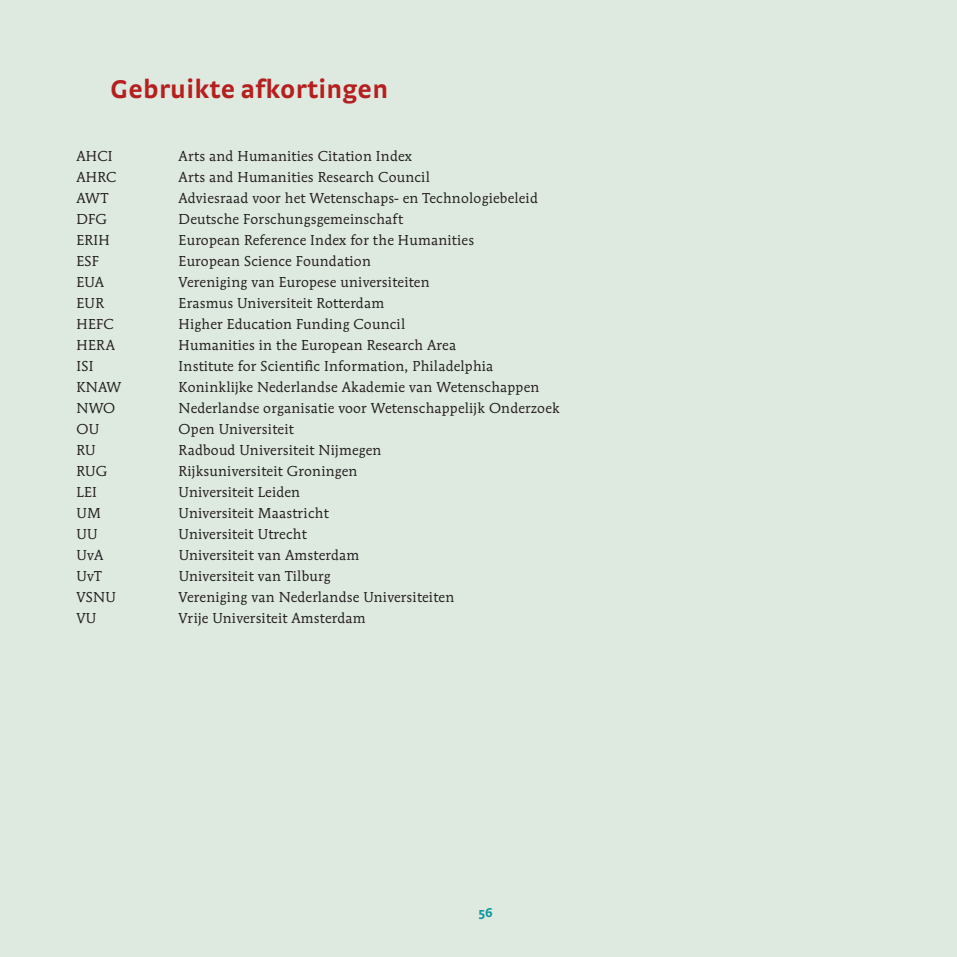
<style>
.page{position:relative;width:957px;height:957px;background:#dee9df}
.page>*{position:absolute;margin:0;border:0;box-sizing:border-box;transform-origin:0 0}
.t1{font:700 27px "Strada";letter-spacing:.01em;color:#b51f1f}
.t2{font:15px "Mendoza";letter-spacing:.015em;color:#231f20}
.t3{font:700 13.5px "Strada";color:#0d989e}
</style>
<div class="page">
<p class="t1" style="left:111px;top:78px;width:279px">Gebruikte afkortingen</p>
<p class="t2" style="left:77px;top:150px;width:38px">AHCI</p>
<p class="t2" style="left:179px;top:150px;width:235px">Arts and Humanities Citation Index</p>
<p class="t2" style="left:77px;top:171px;width:41px">AHRC</p>
<p class="t2" style="left:179px;top:171px;width:253px">Arts and Humanities Research Council</p>
<p class="t2" style="left:77px;top:192px;width:33px">AWT</p>
<p class="t2" style="left:179px;top:192px;width:361px">Adviesraad voor het Wetenschaps- en Technologiebeleid</p>
<p class="t2" style="left:77px;top:213px;width:32px">DFG</p>
<p class="t2" style="left:179px;top:213px;width:226px">Deutsche Forschungsgemeinschaft</p>
<p class="t2" style="left:77px;top:234px;width:35px">ERIH</p>
<p class="t2" style="left:179px;top:234px;width:297px">European Reference Index for the Humanities</p>
<p class="t2" style="left:77px;top:255px;width:24px">ESF</p>
<p class="t2" style="left:179px;top:255px;width:194px">European Science Foundation</p>
<p class="t2" style="left:77px;top:276px;width:29px">EUA</p>
<p class="t2" style="left:179px;top:276px;width:252px">Vereniging van Europese universiteiten</p>
<p class="t2" style="left:77px;top:297px;width:29px">EUR</p>
<p class="t2" style="left:179px;top:297px;width:207px">Erasmus Universiteit Rotterdam</p>
<p class="t2" style="left:77px;top:318px;width:39px">HEFC</p>
<p class="t2" style="left:179px;top:318px;width:228px">Higher Education Funding Council</p>
<p class="t2" style="left:77px;top:339px;width:40px">HERA</p>
<p class="t2" style="left:179px;top:339px;width:279px">Humanities in the European Research Area</p>
<p class="t2" style="left:77px;top:360px;width:18px">ISI</p>
<p class="t2" style="left:179px;top:360px;width:316px">Institute for Scientific Information, Philadelphia</p>
<p class="t2" style="left:77px;top:381px;width:46px">KNAW</p>
<p class="t2" style="left:179px;top:381px;width:362px">Koninklijke Nederlandse Akademie van Wetenschappen</p>
<p class="t2" style="left:77px;top:402px;width:40px">NWO</p>
<p class="t2" style="left:179px;top:402px;width:382px">Nederlandse organisatie voor Wetenschappelijk Onderzoek</p>
<p class="t2" style="left:77px;top:423px;width:24px">OU</p>
<p class="t2" style="left:179px;top:423px;width:117px">Open Universiteit</p>
<p class="t2" style="left:77px;top:444px;width:21px">RU</p>
<p class="t2" style="left:179px;top:444px;width:204px">Radboud Universiteit Nijmegen</p>
<p class="t2" style="left:77px;top:465px;width:32px">RUG</p>
<p class="t2" style="left:179px;top:465px;width:180px">Rijksuniversiteit Groningen</p>
<p class="t2" style="left:77px;top:486px;width:22px">LEI</p>
<p class="t2" style="left:179px;top:486px;width:123px">Universiteit Leiden</p>
<p class="t2" style="left:77px;top:507px;width:26px">UM</p>
<p class="t2" style="left:179px;top:507px;width:152px">Universiteit Maastricht</p>
<p class="t2" style="left:77px;top:528px;width:23px">UU</p>
<p class="t2" style="left:179px;top:528px;width:129px">Universiteit Utrecht</p>
<p class="t2" style="left:77px;top:549px;width:28px">UvA</p>
<p class="t2" style="left:179px;top:549px;width:182px">Universiteit van Amsterdam</p>
<p class="t2" style="left:77px;top:570px;width:27px">UvT</p>
<p class="t2" style="left:179px;top:570px;width:153px">Universiteit van Tilburg</p>
<p class="t2" style="left:77px;top:591px;width:41px">VSNU</p>
<p class="t2" style="left:179px;top:591px;width:277px">Vereniging van Nederlandse Universiteiten</p>
<p class="t2" style="left:77px;top:612px;width:21px">VU</p>
<p class="t2" style="left:179px;top:612px;width:189px">Vrije Universiteit Amsterdam</p>
<p class="t3" style="left:478px;top:907px;width:16px">56</p>
</div>
